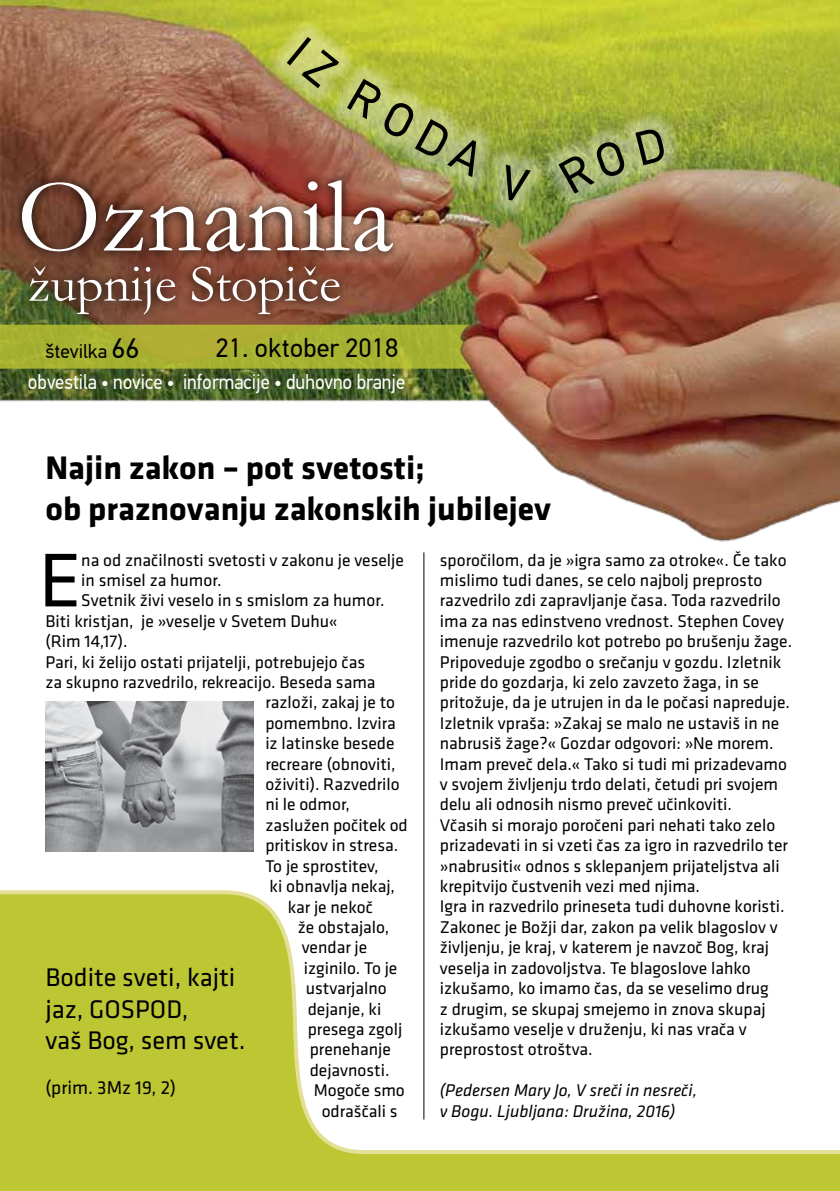
<style>
.page{position:relative;width:840px;height:1191px;background:#fff}
.page>*{position:absolute;margin:0;border:0;box-sizing:border-box;transform-origin:0 0}
.t1{font:107.6px "Garamond";color:#fff}
.t2{font:78.8px "Klavika";color:#000}
.t3{font:52.8px "Garamond";color:#fff}
.t4{font:700 33.8px/40.6px "Klavika";color:#000}
.t5{font:26.6px "Din Text Pro PF Regular";color:#000}
.t6{font:26.4px/31.6px "Klavika";color:#000}
.t7{font:20.8px "Din Text Pro PF Regular";color:#fff;scale:.91 1}
.t8{font:19.6px "Din Text Pro PF Regular";color:#000}
.t9{font:19.4px "Klavika";color:#000}
.t10{font:17.6px/20.4px "Klavika";color:#000}
.t11{font:italic 17.6px/20.4px "Klavika";color:#000}
.s1{font-size:28px}
</style>
<div class="page">
<img style="left:0;top:0;width:839px;height:556px">
<svg style="left:0;top:888px;width:839px;height:303px"></svg>
<svg style="left:11px;top:171px;width:391px;height:92px;background:#784b39"></svg>
<svg style="left:20px;top:256px;width:329px;height:69px;background:#724730"></svg>
<div style="left:270px;top:20px;width:411px;height:197px;background:#fff;opacity:.34"></div>
<svg style="left:0;top:325px;width:471px;height:44px;background:#a7af31"></svg>
<hr style="left:423px;top:552px;width:1px;height:567px;background:#000">
<img style="left:45px;top:702px;width:209px;height:149px">
<svg style="left:286px;top:37px;width:53px;height:51px;background:#c8cf6e"></svg>
<svg style="left:347px;top:79px;width:140px;height:98px;background:#b0b461"></svg>
<svg style="left:497px;top:165px;width:33px;height:38px"></svg>
<svg style="left:558px;top:139px;width:69px;height:55px;background:#a5b370"></svg>
<svg style="left:635px;top:127px;width:31px;height:38px"></svg>
<h1 class="t1" style="left:17px;top:144px;width:378px">Oznanila</h1>
<h3 class="t3" style="left:28px;top:248px;width:314px">župnije Stopiče</h3>
<p class="t8" style="left:45px;top:339px;width:96px">številka <span class="s1">66</span></p>
<h3 class="t5" style="left:215px;top:332px;width:184px">21. oktober 2018</h3>
<p class="t7" style="left:28px;top:369px;width:416px">obvestila • novice • informacije • duhovno branje</p>
<h3 class="t4" style="left:45px;top:448px;width:507px">Najin zakon – pot svetosti;<br>ob praznovanju zakonskih jubilejev</h3>
<h2 class="t2" style="left:39px;top:537px;width:44px">E</h2>
<p class="t10" style="left:81px;top:550px;width:324px">na od značilnosti svetosti v zakonu je veselje</p>
<p class="t10" style="left:81px;top:570px;width:142px">in smisel za humor.</p>
<p class="t10" style="left:81px;top:590px;width:304px">Svetnik živi veselo in s smislom za humor.</p>
<p class="t10" style="left:45px;top:611px;width:294px">Biti kristjan, je »veselje v Svetem Duhu«</p>
<p class="t10" style="left:45px;top:631px;width:84px">(Rim 14,17).</p>
<p class="t10" style="left:45px;top:652px;width:321px">Pari, ki želijo ostati prijatelji, potrebujejo čas</p>
<p class="t10" style="left:45px;top:672px;width:331px">za skupno razvedrilo, rekreacijo. Beseda sama</p>
<p class="t10" style="left:265px;top:692px;width:131px">razloži, zakaj je to</p>
<p class="t10" style="left:265px;top:713px;width:132px">pomembno. Izvira</p>
<p class="t10" style="left:265px;top:733px;width:131px">iz latinske besede</p>
<p class="t10" style="left:265px;top:754px;width:132px">recreare (obnoviti,</p>
<p class="t10" style="left:265px;top:774px;width:136px">oživiti). Razvedrilo</p>
<p class="t10" style="left:265px;top:794px;width:86px">ni le odmor,</p>
<p class="t10" style="left:265px;top:815px;width:144px">zaslužen počitek od</p>
<p class="t10" style="left:265px;top:835px;width:134px">pritiskov in stresa.</p>
<p class="t10" style="left:265px;top:856px;width:115px">To je sprostitev,</p>
<p class="t10" style="left:269px;top:876px;width:127px">ki obnavlja nekaj,</p>
<p class="t10" style="left:287px;top:896px;width:87px">kar je nekoč</p>
<p class="t10" style="left:297px;top:917px;width:93px">že obstajalo,</p>
<p class="t10" style="left:301px;top:937px;width:67px">vendar je</p>
<p class="t10" style="left:303px;top:958px;width:95px">izginilo. To je</p>
<p class="t10" style="left:305px;top:978px;width:83px">ustvarjalno</p>
<p class="t10" style="left:307px;top:998px;width:75px">dejanje, ki</p>
<p class="t10" style="left:307px;top:1019px;width:96px">presega zgolj</p>
<p class="t10" style="left:309px;top:1039px;width:83px">prenehanje</p>
<p class="t10" style="left:309px;top:1060px;width:81px">dejavnosti.</p>
<p class="t10" style="left:313px;top:1080px;width:93px">Mogoče smo</p>
<p class="t10" style="left:321px;top:1100px;width:77px">odraščali s</p>
<h3 class="t6" style="left:45px;top:961px;width:201px">Bodite sveti, kajti jaz, GOSPOD,<br>vaš Bog, sem svet.</h3>
<p class="t9" style="left:45px;top:1077px;width:132px">(prim. 3Mz 19, 2)</p>
<p class="t10" style="left:439px;top:550px;width:354px">sporočilom, da je »igra samo za otroke«. Če tako mislimo tudi danes, se celo najbolj preprosto razvedrilo zdi zapravljanje časa. Toda razvedrilo ima za nas edinstveno vrednost. Stephen Covey imenuje razvedrilo kot potrebo po brušenju žage.<br>Pripoveduje zgodbo o srečanju v gozdu. Izletnik pride do gozdarja, ki zelo zavzeto žaga, in se pritožuje, da je utrujen in da le počasi napreduje.<br>Izletnik vpraša: »Zakaj se malo ne ustaviš in ne nabrusiš žage?« Gozdar odgovori: »Ne morem.<br>Imam preveč dela.« Tako si tudi mi prizadevamo v svojem življenju trdo delati, četudi pri svojem delu ali odnosih nismo preveč učinkoviti.<br>Včasih si morajo poročeni pari nehati tako zelo prizadevati in si vzeti čas za igro in razvedrilo ter »nabrusiti« odnos s sklepanjem prijateljstva ali krepitvijo čustvenih vezi med njima.<br>Igra in razvedrilo prineseta tudi duhovne koristi.<br>Zakonec je Božji dar, zakon pa velik blagoslov v življenju, je kraj, v katerem je navzoč Bog, kraj veselja in zadovoljstva. Te blagoslove lahko izkušamo, ko imamo čas, da se veselimo drug<br>z drugim, se skupaj smejemo in znova skupaj izkušamo veselje v druženju, ki nas vrača v preprostost otroštva.</p>
<p class="t11" style="left:439px;top:1080px;width:259px">(Pedersen Mary Jo, V sreči in nesreči, v Bogu. Ljubljana: Družina, 2016)</p>
</div>
